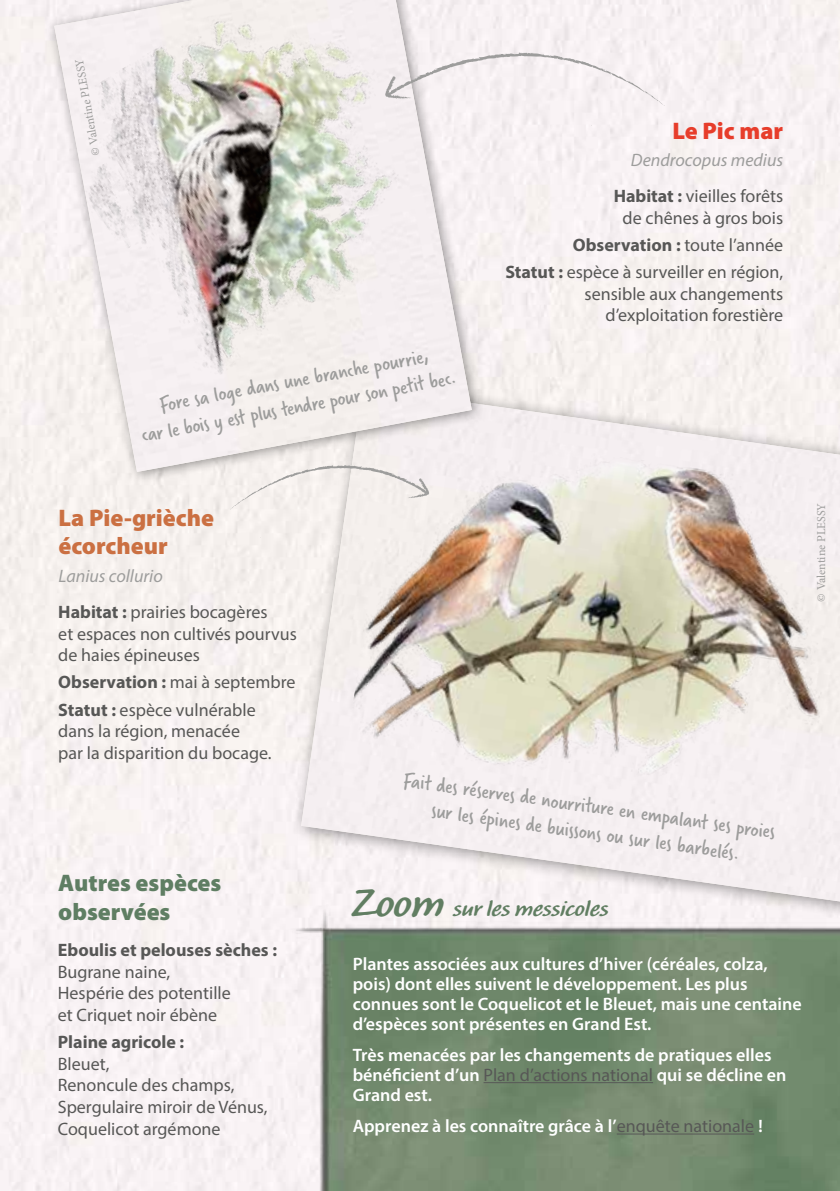
<style>
.page{position:relative;width:840px;height:1191px;background:#fff}
.page>*{position:absolute;margin:0;border:0;box-sizing:border-box;transform-origin:0 0}
.t1{font:900 24px/28.8px "Myriad Devanagari";color:#5f7e63}
.t2{font:900 24px/28.8px "Myriad Devanagari";color:#cb7042}
.t3{font:900 24px "Myriad Devanagari";color:#e73d2b}
.t4{font:22px/26.4px "Verveine";color:#9d9d9c;text-align:center}
.t5{font:700 22px "Calliope MVB";color:#617e62}
.t6{font:18px/21.6px "Myriad Devanagari";color:#575756}
.t7{font:600 18px/20px "Myriad Devanagari";color:#fff}
.t8{font:700 18px "Myriad Devanagari";color:#575756}
.t9{font:italic 18px/36.2px "Myriad Devanagari";color:#9d9d9c;text-align:right}
.t10{font:12px "Minion Pro";color:#9d9d9c}
.s1{font-weight:700;font-style:normal;color:#575756}
.s2{font-style:normal;color:#575756}
.s3{font-weight:700}
.s4{font-style:italic;color:#9d9d9c}
.s5{font-size:40px}
.s6{font-weight:400;color:#575756}
</style>
<div class="page">
<img style="left:272px;top:894px;width:567px;height:297px">
<hr style="left:483px;top:1082px;width:169px;height:1px;background:#575756">
<hr style="left:616px;top:1133px;width:137px;height:1px;background:#575756">
<div style="left:290px;top:376px;width:549px;height:548px;background:#f7f1f2"></div>
<img style="left:301px;top:388px;width:537px;height:513px">
<img style="left:345px;top:401px;width:494px;height:421px">
<div style="left:45px;top:0;width:440px;height:484px;background:#000;opacity:.4"></div>
<img style="left:54px;top:407px;width:417px;height:65px">
<img style="left:13px;top:0;width:467px;height:407px">
<svg style="left:385px;top:52px;width:279px;height:54px"></svg>
<svg style="left:230px;top:465px;width:199px;height:44px"></svg>
<p class="t10" style="left:88px;top:157px;width:100px;rotate:-100deg">© Valentine PLESSY</p>
<p class="t4" style="left:134px;top:398px;width:321px;rotate:-11deg">Fore sa loge dans une branche pourrie,<br>car le bois y est plus tendre pour son petit bec.</p>
<h1 class="t3" style="left:672px;top:116px;width:112px">Le Pic mar</h1>
<p class="t9" style="left:613px;top:142px;width:171px">Dendrocopus medius<br><span class="s1">Habitat :</span> <span class="s2">vieilles forêts</span></p>
<p class="t6" style="left:505px;top:204px;width:279px;line-height:27.2px;text-align:right">de chênes à gros bois<br><span class="s3">Observation :</span> toute l’année<br><span class="s3">Statut :</span> espèce à surveiller en région,</p>
<p class="t6" style="left:584px;top:283px;width:200px;text-align:right">sensible aux changements d’exploitation forestière</p>
<h1 class="t2" style="left:58px;top:503px;width:157px">La Pie-grièche écorcheur</h1>
<p class="t6" style="left:58px;top:557px;width:210px;line-height:36.2px"><span class="s4">Lanius collurio<br></span><span class="s3">Habitat :</span> prairies bocagères</p>
<p class="t6" style="left:58px;top:622px;width:240px">et espaces non cultivés pourvus de haies épineuses</p>
<p class="t6" style="left:58px;top:668px;width:238px;line-height:27.2px"><span class="s3">Observation :</span> mai à septembre<br><span class="s3">Statut :</span> espèce vulnérable</p>
<p class="t6" style="left:58px;top:720px;width:215px">dans la région, menacée<br>par la disparition du bocage.</p>
<h1 class="t1" style="left:58px;top:868px;width:164px">Autres espèces observées</h1>
<p class="t8" style="left:58px;top:939px;width:220px">Eboulis et pelouses sèches :</p>
<p class="t6" style="left:58px;top:960px;width:174px">Bugrane naine,<br>Hespérie des potentille et Criquet noir ébène</p>
<p class="t8" style="left:58px;top:1031px;width:128px">Plaine agricole :</p>
<p class="t6" style="left:58px;top:1052px;width:211px">Bleuet,<br>Renoncule des champs,<br>Spergulaire miroir de Vénus,<br>Coquelicot argémone</p>
<p class="t10" style="left:812px;top:601px;width:100px;rotate:-90deg">© Valentine PLESSY</p>
<p class="t4" style="left:405px;top:766px;width:377px;rotate:8deg">Fait des réserves de nourriture en empalant ses proies sur les épines de buissons ou sur les barbelés.</p>
<p class="t5" style="left:352px;top:895px;width:257px"><span class="s5">Zoom</span> sur les messicoles</p>
<p class="t7" style="left:352px;top:953px;width:450px">Plantes associées aux cultures d’hiver (céréales, colza, pois) dont elles suivent le développement. Les plus connues sont le Coquelicot et le Bleuet, mais une centaine d’espèces sont présentes en Grand Est.</p>
<p class="t7" style="left:352px;top:1044px;width:435px">Très menacées par les changements de pratiques elles bénéficient d’un <span class="s6">Plan d’actions national</span> qui se décline en<br>Grand est.</p>
<p class="t7" style="left:352px;top:1116px;width:411px">Apprenez à les connaître grâce à l’<span class="s6">enquête nationale</span> !</p>
</div>
